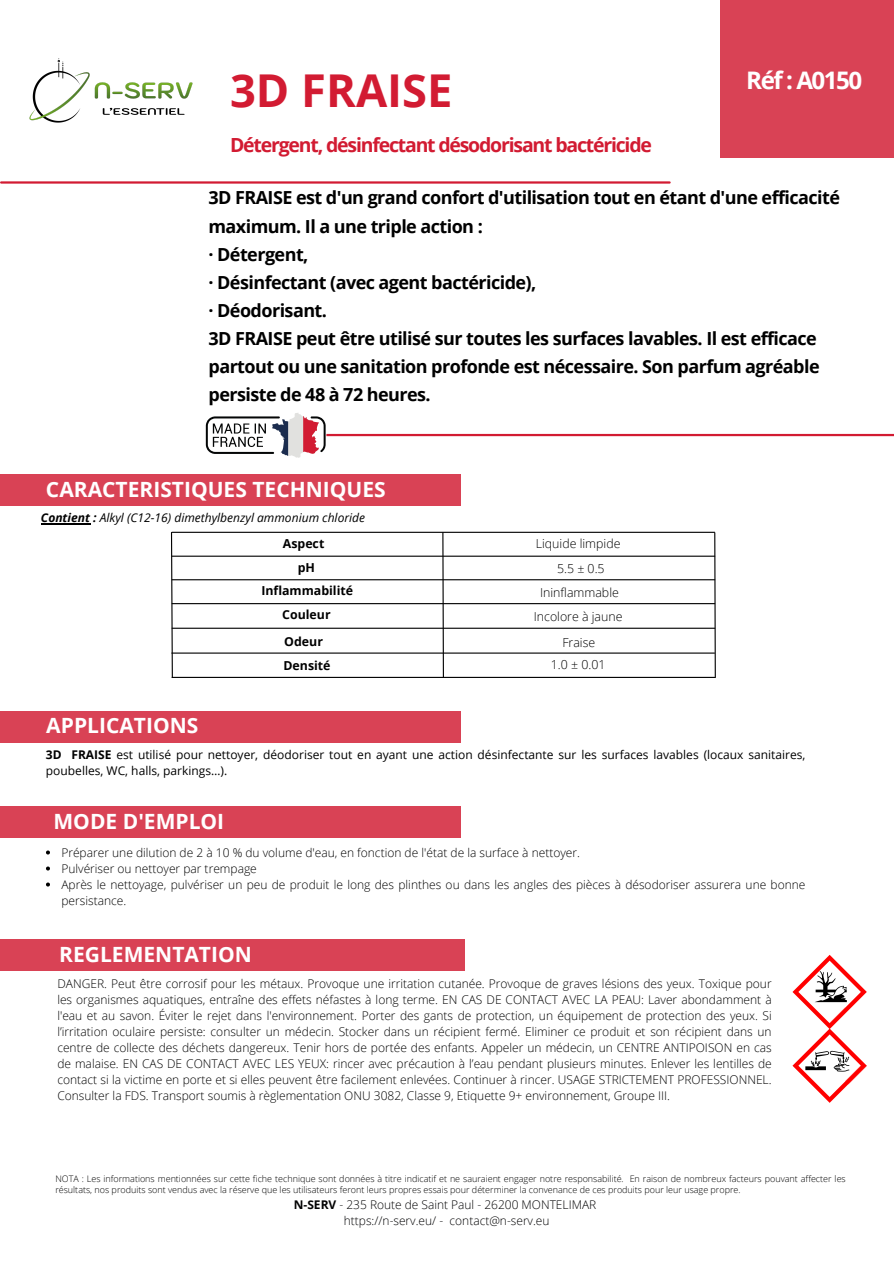
<style>
.page{position:relative;width:894px;height:1264px;background:#fff}
.page>*{position:absolute;margin:0;border:0;box-sizing:border-box;transform-origin:0 0}
.t1{font:700 45.3px "Open Sans";color:#d21b32}
.t2{font:700 24.15px "Open Sans";letter-spacing:-.06em;color:#fff}
.t3{font:700 21px "Open Sans";color:#fff}
.t4{font:700 19.5px "Open Sans";letter-spacing:-.06em;color:#d21b32}
.t5{font:700 18px/28.2px "Open Sans";letter-spacing:-.03em;color:#000}
.t6{font:300 12.3px "Open Sans";color:#000}
.t7{font:700 12.3px "Open Sans";color:#000}
.t8{font:300 12px/16px "Open Sans";color:#000;text-align:justify}
.t9{font:12px/16px "Open Sans";color:#000}
.t10{font:300 12px "Open Sans";color:#030304}
.t11{font:italic 12px "Open Sans";color:#000}
.t12{font:300 9px/10.5px "Open Sans";color:#000}
.s1{font-weight:700}
</style>
<div class="page">
<hr style="left:326px;top:434px;width:567px;height:2px;background:#d21b32">
<hr style="left:1px;top:181px;width:668px;height:3px;background:#d21b32">
<svg style="left:206px;top:413px;width:119px;height:44px"></svg>
<div style="left:0;top:710px;width:461px;height:32px;background:#d94255"></div>
<div style="left:0;top:806px;width:461px;height:31px;background:#d94255"></div>
<div style="left:0;top:938px;width:464px;height:32px;background:#d94255"></div>
<div style="left:0;top:474px;width:461px;height:32px;background:#d94255"></div>
<img style="left:29px;top:58px;width:164px;height:65px">
<div style="left:720px;top:0;width:173px;height:158px;background:#d94255"></div>
<hr style="left:172px;top:677px;width:542px;height:1px;background:#000">
<svg style="left:171px;top:531px;width:2px;height:147px"></svg>
<hr style="left:172px;top:652px;width:542px;height:1px;background:#000">
<svg style="left:713px;top:532px;width:3px;height:146px"></svg>
<hr style="left:172px;top:627px;width:542px;height:1px;background:#000">
<hr style="left:172px;top:579px;width:542px;height:1px;background:#000">
<hr style="left:172px;top:603px;width:542px;height:1px;background:#000">
<hr style="left:172px;top:531px;width:542px;height:2px;background:#000">
<hr style="left:172px;top:555px;width:542px;height:1px;background:#000">
<svg style="left:441px;top:531px;width:3px;height:146px"></svg>
<hr style="left:41px;top:523px;width:49px;height:1px;background:#000">
<svg style="left:46px;top:850px;width:4px;height:4px"></svg>
<svg style="left:46px;top:866px;width:4px;height:4px"></svg>
<svg style="left:46px;top:882px;width:4px;height:4px"></svg>
<svg style="left:792px;top:955px;width:74px;height:147px"></svg>
<h2 class="t1" style="left:230px;top:59px;width:224px">3D FRAISE</h2>
<p class="t4" style="left:230px;top:131px;width:423px">Détergent, désinfectant désodorisant bactéricide</p>
<h6 class="t2" style="left:746px;top:63px;width:118px">Réf : A0150</h6>
<p class="t5" style="left:208px;top:183px;width:633px">3D FRAISE est d'un grand confort d'utilisation tout en étant d'une efficacité maximum. Il a une triple action :<br>· Détergent,<br>· Désinfectant (avec agent bactéricide),<br>· Déodorisant.<br>3D FRAISE peut être utilisé sur toutes les surfaces lavables. Il est efficace partout ou une sanitation profonde est nécessaire. Son parfum agréable persiste de 48 à 72 heures.</p>
<p class="t3" style="left:46px;top:475px;width:341px">CARACTERISTIQUES TECHNIQUES</p>
<h6 class="t11" style="left:41px;top:509px;width:325px"><span class="s1">Contient :</span> Alkyl (C12-16) dimethylbenzyl ammonium chloride</h6>
<p class="t7" style="left:283px;top:534px;width:43px">Aspect</p>
<h6 class="t7" style="left:298px;top:559px;width:19px">pH</h6>
<p class="t7" style="left:261px;top:582px;width:93px">Inflammabilité</p>
<p class="t6" style="left:535px;top:535px;width:86px">Liquide limpide</p>
<h6 class="t6" style="left:557px;top:560px;width:49px">5.5 ± 0.5</h6>
<h3 class="t6" style="left:540px;top:583px;width:80px">Ininflammable</h3>
<h3 class="t3" style="left:46px;top:711px;width:153px">APPLICATIONS</h3>
<p class="t7" style="left:282px;top:605px;width:50px">Couleur</p>
<h3 class="t6" style="left:533px;top:608px;width:90px">Incolore à jaune</h3>
<p class="t7" style="left:284px;top:632px;width:40px">Odeur</p>
<p class="t6" style="left:562px;top:633px;width:34px">Fraise</p>
<p class="t7" style="left:283px;top:656px;width:49px">Densité</p>
<h3 class="t6" style="left:550px;top:656px;width:56px">1.0 ± 0.01</h3>
<h1 class="t9" style="left:46px;top:746px;width:760px"><span class="s1">3D FRAISE</span> est utilisé pour nettoyer, déodoriser tout en ayant une action désinfectante sur les surfaces lavables (locaux sanitaires, poubelles, WC, halls, parkings…).</h1>
<p class="t3" style="left:53px;top:806px;width:172px">MODE D'EMPLOI</p>
<p class="t8" style="left:61px;top:843px;width:520px">Préparer une dilution de 2 à 10 % du volume d'eau, en fonction de l'état de la surface à nettoyer.</p>
<p class="t8" style="left:61px;top:859px;width:197px">Pulvériser ou nettoyer par trempage</p>
<p class="t8" style="left:61px;top:875px;width:745px">Après le nettoyage, pulvériser un peu de produit le long des plinthes ou dans les angles des pièces à désodoriser assurera une bonne persistance.</p>
<h6 class="t3" style="left:59px;top:939px;width:194px">REGLEMENTATION</h6>
<p class="t8" style="left:57px;top:975px;width:715px">DANGER. Peut être corrosif pour les métaux. Provoque une irritation cutanée. Provoque de graves lésions des yeux. Toxique pour les organismes aquatiques, entraîne des effets néfastes à long terme. EN CAS DE CONTACT AVEC LA PEAU: Laver abondamment à l'eau et au savon. Éviter le rejet dans l'environnement. Porter des gants de protection, un équipement de protection des yeux. Si l’irritation oculaire persiste: consulter un médecin. Stocker dans un récipient fermé. Eliminer ce produit et son récipient dans un centre de collecte des déchets dangereux. Tenir hors de portée des enfants. Appeler un médecin, un CENTRE ANTIPOISON en cas de malaise. EN CAS DE CONTACT AVEC LES YEUX: rincer avec précaution à l’eau pendant plusieurs minutes. Enlever les lentilles de contact si la victime en porte et si elles peuvent être facilement enlevées. Continuer à rincer. USAGE STRICTEMENT PROFESSIONNEL.<br>Consulter la FDS. Transport soumis à règlementation ONU 3082, Classe 9, Etiquette 9+ environnement, Groupe III.</p>
<h6 class="t12" style="left:55px;top:1173px;width:791px">NOTA : Les informations mentionnées sur cette fiche technique sont données à titre indicatif et ne sauraient engager notre responsabilité. En raison de nombreux facteurs pouvant affecter les résultats, nos produits sont vendus avec la réserve que les utilisateurs feront leurs propres essais pour déterminer la convenance de ces produits pour leur usage propre.</h6>
<h4 class="t10" style="left:294px;top:1196px;width:304px"><span class="s1">N-SERV</span> - 235 Route de Saint Paul - 26200 MONTELIMAR</h4>
<h5 class="t10" style="left:344px;top:1212px;width:207px">https://n-serv.eu/ - contact@n-serv.eu</h5>
</div>
